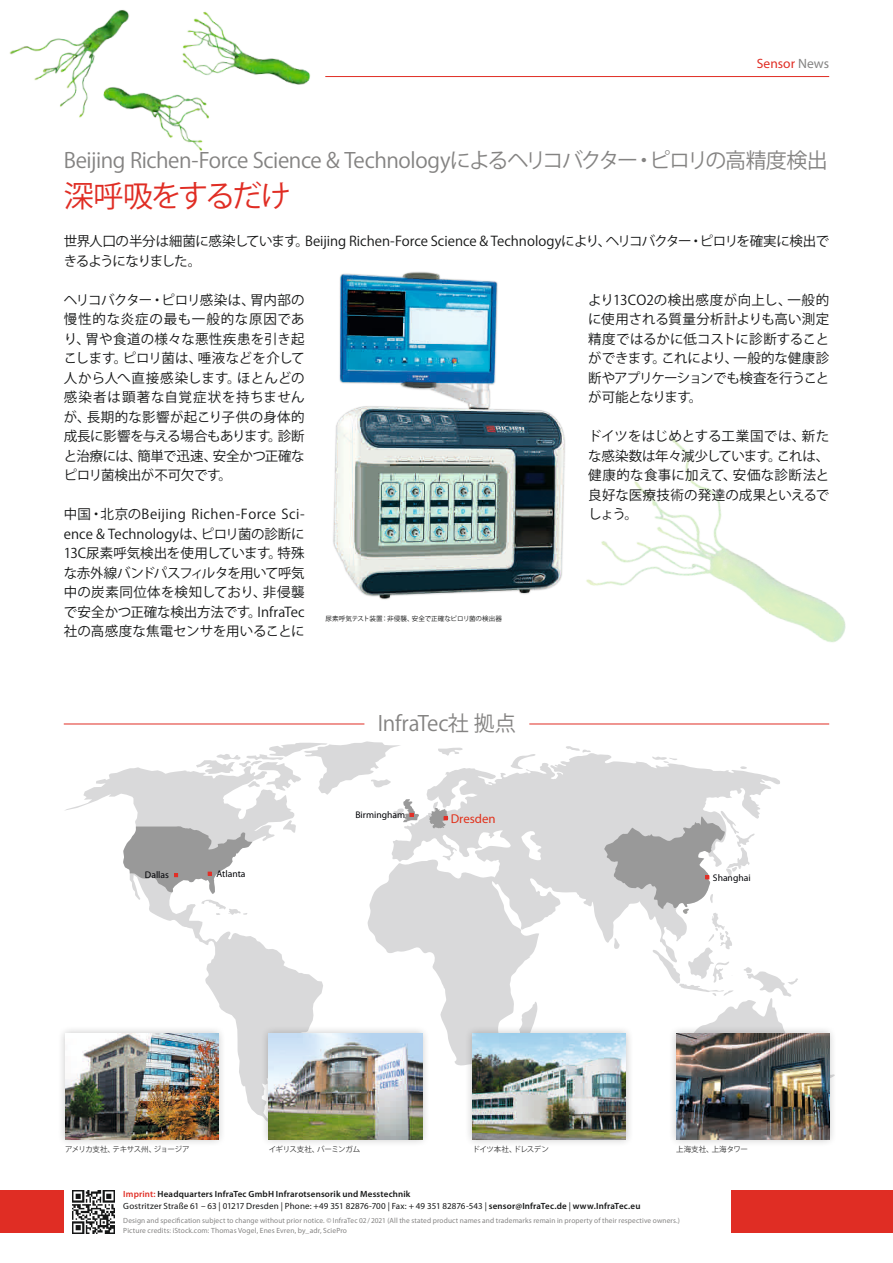
<style>
.page{position:relative;width:893px;height:1263px;background:#fff}
.page>*{position:absolute;margin:0;border:0;box-sizing:border-box;transform-origin:0 0}
.t1{font:30px "Koz Go Pr 6 N";letter-spacing:-.065em;color:#e02d24}
.t2{font:21px "Koz Go Pr 6 N";letter-spacing:-.025em;color:#848382}
.t3{font:13.5px/19.5px "Koz Go Pr 6 N";letter-spacing:-.02em;color:#151616;text-align:justify}
.t4{font:13.5px "Myriad Pro";letter-spacing:.005em;color:#e02d24}
.t5{font:12.9px "Myriad Pro";color:#e1311b}
.t6{font:9.6px "Myriad Pro";color:#020307}
.t7{font:600 9px/12px "Myriad Pro";letter-spacing:.02em;color:#151616}
.t8{font:7.5px/10.5px "Myriad Pro";letter-spacing:.015em;color:#848382}
.t9{font:7.5px "Koz Go Pr 6 N";letter-spacing:-.045em;color:#343434}
.t10{font:7.5px "Koz Go Pr 6 N";letter-spacing:.01em;color:#343434}
.t11{font:6.6px "Koz Go Pr 6 N";letter-spacing:-.01em;color:#151616}
.s1{color:#848382}
.s2{color:#e02d24}
.s3{font-weight:400}
</style>
<div class="page">
<div style="left:731px;top:1190px;width:162px;height:43px;background:#e02d24"></div>
<div style="left:0;top:1190px;width:64px;height:43px;background:#e02d24"></div>
<hr style="left:325px;top:76px;width:504px;height:1px;background:#e02d24">
<hr style="left:529px;top:724px;width:300px;height:1px;background:#e02d24">
<hr style="left:64px;top:724px;width:300px;height:1px;background:#e02d24">
<img style="left:72px;top:1190px;width:43px;height:43px">
<svg style="left:65px;top:770px;width:196px;height:346px"></svg>
<svg style="left:539px;top:753px;width:241px;height:184px;fill:#d9d9da"></svg>
<svg style="left:566px;top:746px;width:25px;height:7px"></svg>
<svg style="left:740px;top:766px;width:7px;height:3px"></svg>
<svg style="left:604px;top:813px;width:194px;height:212px"></svg>
<svg style="left:123px;top:741px;width:416px;height:325px"></svg>
<img style="left:333px;top:271px;width:213px;height:329px">
<div style="left:464px;top:1025px;width:170px;height:122px;background:#151616;opacity:.25"></div>
<img style="left:472px;top:1033px;width:154px;height:106px">
<div style="left:668px;top:1025px;width:169px;height:122px;background:#151616;opacity:.25"></div>
<img style="left:676px;top:1033px;width:153px;height:106px">
<img style="left:9px;top:10px;width:336px;height:141px">
<img style="left:546px;top:411px;width:300px;height:232px">
<div style="left:57px;top:1025px;width:170px;height:122px;background:#151616;opacity:.25"></div>
<img style="left:65px;top:1033px;width:153px;height:106px">
<div style="left:261px;top:1025px;width:169px;height:122px;background:#151616;opacity:.25"></div>
<img style="left:269px;top:1033px;width:153px;height:106px">
<p class="t4" style="left:757px;top:55px;width:74px">Sensor <span class="s1">News</span></p>
<h2 class="t2" style="left:64px;top:148px;width:765px">Beijing Richen-Force Science &amp; Technologyによるヘリコバクター・ピロリの高精度検出</h2>
<h1 class="t1" style="left:64px;top:179px;width:229px">深呼吸をするだけ</h1>
<p class="t3" style="left:64px;top:232px;width:767px">世界人口の半分は細菌に感染しています。Beijing Richen-Force Science &amp; Technologyにより、ヘリコバクター・ピロリを確実に検出できるようになりました。</p>
<p class="t3" style="left:64px;top:290px;width:242px">ヘリコバクター・ピロリ感染は、胃内部の慢性的な炎症の最も一般的な原因であり、胃や食道の様々な悪性疾患を引き起こします。ピロリ菌は、唾液などを介して人から人へ直接感染します。ほとんどの感染者は顕著な自覚症状を持ちませんが、長期的な影響が起こり子供の身体的成長に影響を与える場合もあります。診断と治療には、簡単で迅速、安全かつ正確なピロリ菌検出が不可欠です。</p>
<p class="t3" style="left:64px;top:505px;width:242px">中国・北京のBeijing Richen-Force Sci&shy;ence &amp; Technologyは、ピロリ菌の診断に13C尿素呼気検出を使用しています。特殊な赤外線バンドパスフィルタを用いて呼気中の炭素同位体を検知しており、非侵襲で安全かつ正確な検出方法です。InfraTec社の高感度な焦電センサを用いることに</p>
<p class="t11" style="left:326px;top:615px;width:178px">尿素呼気テスト装置：非侵襲、安全で正確なピロリ菌の検出器</p>
<h2 class="t2" style="left:378px;top:712px;width:139px">InfraTec社 拠点</h2>
<p class="t6" style="left:145px;top:869px;width:26px">Dallas</p>
<p class="t6" style="left:216px;top:868px;width:31px">Atlanta</p>
<p class="t6" style="left:355px;top:809px;width:51px">Birmingham</p>
<p class="t5" style="left:451px;top:811px;width:46px">Dresden</p>
<p class="t3" style="left:588px;top:290px;width:242px">より13CO2の検出感度が向上し、一般的に使用される質量分析計よりも高い測定精度ではるかに低コストに診断することができます。これにより、一般的な健康診断やアプリケーションでも検査を行うことが可能となります。</p>
<p class="t3" style="left:588px;top:427px;width:242px">ドイツをはじめとする工業国では、新たな感染数は年々減少しています。これは、健康的な食事に加えて、安価な診断法と良好な医療技術の発達の成果といえるでしょう。</p>
<p class="t6" style="left:713px;top:871px;width:39px">Shanghai</p>
<p class="t9" style="left:65px;top:1145px;width:126px">アメリカ支社、テキサス州、ジョージア</p>
<p class="t9" style="left:472px;top:1145px;width:78px">ドイツ本社、ドレスデン</p>
<p class="t10" style="left:676px;top:1145px;width:74px">上海支社、上海タワー</p>
<p class="t9" style="left:269px;top:1145px;width:93px">イギリス支社、バーミンガム</p>
<p class="t7" style="left:123px;top:1188px;width:519px"><span class="s2">Imprint:</span> Headquarters InfraTec GmbH Infrarotsensorik und Messtechnik<br><span class="s3">Gostritzer Straße 61 – 63 | 01217 Dresden | Phone: +49 351 82876-700 | Fax: + 49 351 82876-543 |</span> sensor@InfraTec.de <span class="s3">|</span> www.InfraTec.eu</p>
<p class="t8" style="left:123px;top:1215px;width:558px">Design and specification subject to change without prior notice. © InfraTec 02/2021 (All the stated product names and trademarks remain in property of their respective owners.)<br>Picture credits: iStock.com: Thomas Vogel, Enes Evren, by_adr, SciePro</p>
</div>
